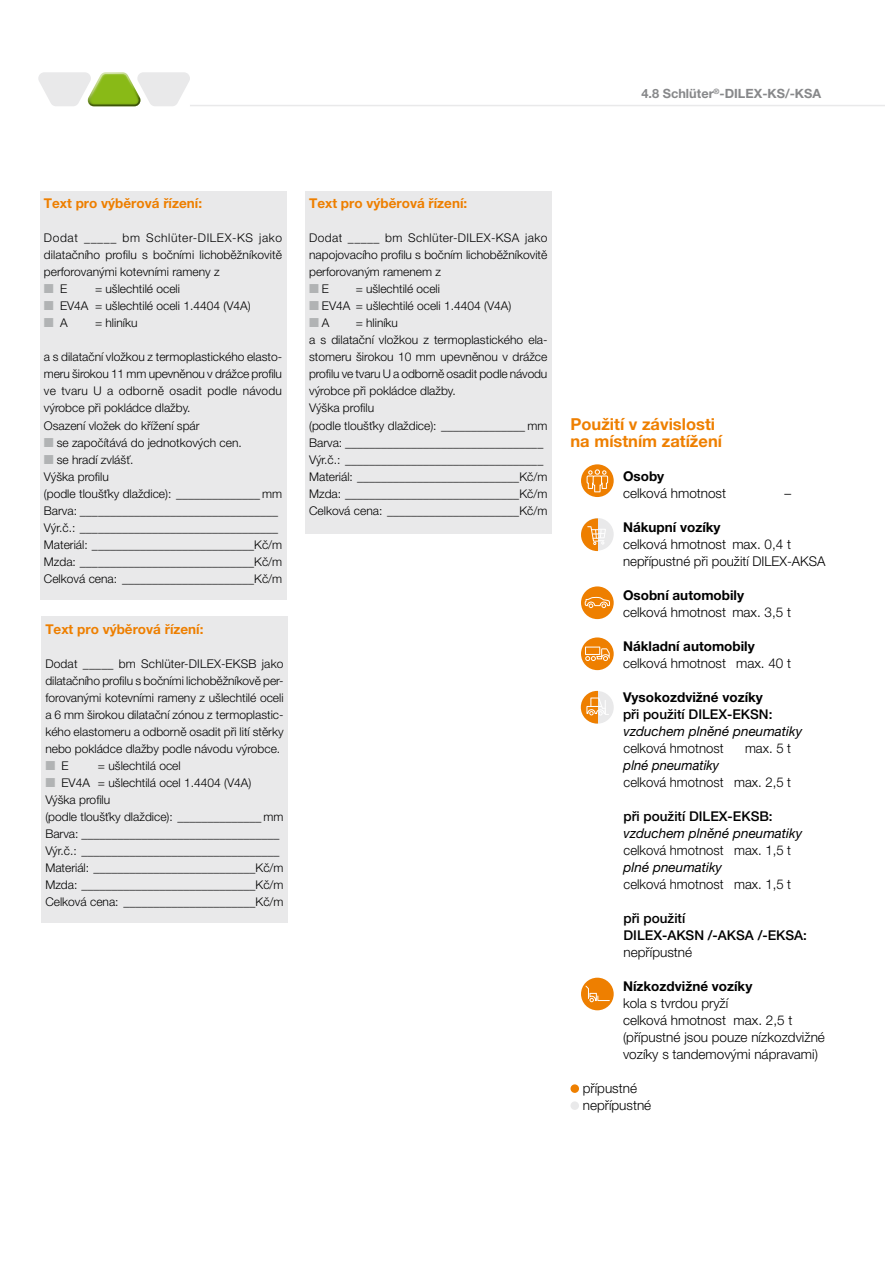
<style>
.page{position:relative;width:885px;height:1263px;background:#fff}
.page>*{position:absolute;margin:0;border:0;box-sizing:border-box;transform-origin:0 0}
.Überschrift{font:700 16.5px/17px "Helvetica Neue LT Pro";color:#ee7f00}
.Fließtext{font:300 13.5px/17px "Helvetica Neue LT Pro";color:#000}
.Fließtext-2{font:500 13.5px/17px "Helvetica Neue LT Pro";color:#000}
.Fließtext-3{font:700 13.5px/17px "Helvetica Neue LT Pro";color:#000}
.Fließtext-4{font:italic 13.5px "Helvetica Neue LT Pro";color:#000}
.Unter-Überschrift{font:700 13.5px "Helvetica Neue LT Pro";color:#ee7f00}
.t1{font:700 12.75px "Helvetica Neue LT Pro";color:#87888a}
.Textbaustein{font:300 12px/17px "Helvetica Neue LT Pro";color:#000;text-align:justify}
.Textbaustein_1__Zeil{font:300 12px/17px "Helvetica Neue LT Pro";color:#000;text-align:justify}
.s1{font-weight:700}
.s2{font-weight:300}
</style>
<div class="page">
<hr style="left:190px;top:105px;width:694px;height:1px;background:#e9e9ea">
<svg style="left:38px;top:72px;width:152px;height:34px"></svg>
<div style="left:581px;top:691px;width:32px;height:33px;background:#e9e9ea;border-radius:50%"></div>
<div style="left:581px;top:518px;width:32px;height:33px;background:#e9e9ea;border-radius:50%"></div>
<div style="left:570px;top:1084px;width:9px;height:9px;background:#ee7f00;border-radius:50%"></div>
<div style="left:570px;top:1101px;width:9px;height:9px;background:#e9e9ea;border-radius:50%"></div>
<div style="left:581px;top:464px;width:32px;height:33px;background:#ee7f00;border-radius:50%"></div>
<svg style="left:586px;top:469px;width:22px;height:24px"></svg>
<svg style="left:581px;top:518px;width:25px;height:33px"></svg>
<div style="left:581px;top:586px;width:32px;height:33px;background:#ee7f00;border-radius:50%"></div>
<svg style="left:584px;top:596px;width:26px;height:23px"></svg>
<div style="left:581px;top:637px;width:32px;height:33px;background:#ee7f00;border-radius:50%"></div>
<svg style="left:585px;top:647px;width:24px;height:14px"></svg>
<div style="left:581px;top:978px;width:32px;height:32px;background:#ee7f00;border-radius:50%"></div>
<svg style="left:585px;top:985px;width:25px;height:17px"></svg>
<svg style="left:580px;top:691px;width:29px;height:32px"></svg>
<div style="left:40px;top:191px;width:246px;height:409px;background:#e9e9ea"></div>
<div style="left:41px;top:617px;width:247px;height:306px;background:#e9e9ea"></div>
<div style="left:305px;top:191px;width:246px;height:343px;background:#e9e9ea"></div>
<p class="t1" style="left:641px;top:86px;width:181px">4.8 Schlüter<sup>®</sup>-DILEX-KS/-KSA</p>
<p class="Unter-Überschrift" style="left:44px;top:195px;width:160px">Text pro výběrová řízení:</p>
<p class="Textbaustein_1__Zeil" style="left:44px;top:229px;width:240px">Dodat _____ bm Schlüter-DILEX-KS jako dilatačního profilu s bočními lichoběžníkovitě perforovanými kotevními rameny z</p>
<p class="Textbaustein_1__Zeil" style="left:60px;top:280px;width:9px">E</p>
<p class="Textbaustein_1__Zeil" style="left:95px;top:280px;width:86px">= ušlechtilé oceli</p>
<p class="Textbaustein_1__Zeil" style="left:60px;top:297px;width:192px">EV4A = ušlechtilé oceli 1.4404 (V4A)</p>
<p class="Textbaustein_1__Zeil" style="left:60px;top:314px;width:9px">A</p>
<p class="Textbaustein_1__Zeil" style="left:95px;top:314px;width:44px">= hliníku</p>
<p class="Textbaustein_1__Zeil" style="left:44px;top:348px;width:240px">a s dilatační vložkou z termoplastického elasto&shy;meru širokou 11 mm upevněnou v drážce profilu ve tvaru U a odborně osadit podle návodu výrobce při pokládce dlažby.</p>
<p class="Textbaustein" style="left:44px;top:416px;width:157px">Osazení vložek do křížení spár</p>
<p class="Textbaustein_1__Zeil" style="left:57px;top:433px;width:186px">se započítává do jednotkových cen.</p>
<p class="Textbaustein_1__Zeil" style="left:57px;top:450px;width:78px">se hradí zvlášť.</p>
<p class="Textbaustein" style="left:44px;top:467px;width:66px">Výška profilu</p>
<p class="Textbaustein" style="left:44px;top:484px;width:240px">(podle tloušťky dlaždice): ______________ mm</p>
<p class="Textbaustein" style="left:44px;top:501px;width:235px">Barva: _________________________________</p>
<p class="Textbaustein" style="left:44px;top:519px;width:235px">Výr.č.: _________________________________</p>
<p class="Textbaustein" style="left:44px;top:536px;width:240px">Materiál: ___________________________Kč/m</p>
<p class="Textbaustein" style="left:44px;top:553px;width:240px">Mzda: _____________________________Kč/m</p>
<p class="Textbaustein" style="left:44px;top:570px;width:240px">Celková cena: ______________________Kč/m</p>
<p class="Unter-Überschrift" style="left:45px;top:620px;width:160px">Text pro výběrová řízení:</p>
<p class="Textbaustein_1__Zeil" style="left:45px;top:655px;width:240px">Dodat _____ bm Schlüter-DILEX-EKSB jako dilatačního profilu s bočními lichoběžníkově per&shy;forovanými kotevními rameny z ušlechtilé oceli a 6 mm širokou dilatační zónou z termoplastic&shy;kého elastomeru a odborně osadit při lití stěrky nebo pokládce dlažby podle návodu výrobce.</p>
<p class="Textbaustein_1__Zeil" style="left:61px;top:757px;width:9px">E</p>
<p class="Textbaustein_1__Zeil" style="left:98px;top:757px;width:84px">= ušlechtilá ocel</p>
<p class="Textbaustein_1__Zeil" style="left:61px;top:774px;width:191px">EV4A = ušlechtilá ocel 1.4404 (V4A)</p>
<p class="Textbaustein" style="left:45px;top:791px;width:66px">Výška profilu</p>
<p class="Textbaustein" style="left:45px;top:808px;width:240px">(podle tloušťky dlaždice): ______________ mm</p>
<p class="Textbaustein" style="left:45px;top:825px;width:235px">Barva: _________________________________</p>
<p class="Textbaustein" style="left:45px;top:842px;width:235px">Výr.č.: _________________________________</p>
<p class="Textbaustein" style="left:45px;top:859px;width:240px">Materiál: ___________________________Kč/m</p>
<p class="Textbaustein" style="left:45px;top:876px;width:240px">Mzda: _____________________________Kč/m</p>
<p class="Textbaustein" style="left:45px;top:893px;width:240px">Celková cena: ______________________Kč/m</p>
<p class="Unter-Überschrift" style="left:309px;top:195px;width:160px">Text pro výběrová řízení:</p>
<p class="Textbaustein_1__Zeil" style="left:309px;top:229px;width:240px">Dodat _____ bm Schlüter-DILEX-KSA jako napojovacího profilu s bočním lichoběžníkovitě perforovaným ramenem z</p>
<p class="Textbaustein_1__Zeil" style="left:322px;top:280px;width:9px">E</p>
<p class="Textbaustein_1__Zeil" style="left:355px;top:280px;width:86px">= ušlechtilé oceli</p>
<p class="Textbaustein_1__Zeil" style="left:322px;top:297px;width:191px">EV4A = ušlechtilé oceli 1.4404 (V4A)</p>
<p class="Textbaustein_1__Zeil" style="left:322px;top:314px;width:9px">A</p>
<p class="Textbaustein_1__Zeil" style="left:355px;top:314px;width:44px">= hliníku</p>
<p class="Textbaustein" style="left:309px;top:331px;width:240px">a s dilatační vložkou z termoplastického ela&shy;stomeru širokou 10 mm upevněnou v drážce profilu ve tvaru U a odborně osadit podle návodu výrobce při pokládce dlažby.</p>
<p class="Textbaustein" style="left:309px;top:399px;width:66px">Výška profilu</p>
<p class="Textbaustein" style="left:309px;top:416px;width:240px">(podle tloušťky dlaždice): ______________ mm</p>
<p class="Textbaustein" style="left:309px;top:433px;width:235px">Barva: _________________________________</p>
<p class="Textbaustein" style="left:309px;top:450px;width:235px">Výr.č.: _________________________________</p>
<p class="Textbaustein" style="left:309px;top:467px;width:240px">Materiál: ___________________________Kč/m</p>
<p class="Textbaustein" style="left:309px;top:484px;width:240px">Mzda: _____________________________Kč/m</p>
<p class="Textbaustein" style="left:309px;top:501px;width:240px">Celková cena: ______________________Kč/m</p>
<p class="Überschrift" style="left:570px;top:415px;width:153px">Použití v závislosti na místním zatížení</p>
<p class="Fließtext-3" style="left:623px;top:467px;width:43px">Osoby</p>
<p class="Fließtext" style="left:623px;top:484px;width:105px">celková hmotnost</p>
<p class="Fließtext" style="left:784px;top:484px;width:8px">–</p>
<p class="Fließtext-3" style="left:623px;top:518px;width:99px">Nákupní vozíky</p>
<p class="Fließtext" style="left:623px;top:535px;width:169px">celková hmotnost max. 0,4 t</p>
<p class="Fließtext" style="left:623px;top:552px;width:204px">nepřípustné při použití DILEX-AKSA</p>
<p class="Fließtext-3" style="left:623px;top:586px;width:122px">Osobní automobily</p>
<p class="Fließtext" style="left:623px;top:603px;width:169px">celková hmotnost max. 3,5 t</p>
<p class="Fließtext-3" style="left:623px;top:637px;width:133px">Nákladní automobily</p>
<p class="Fließtext" style="left:623px;top:654px;width:169px">celková hmotnost max. 40 t</p>
<p class="Fließtext-2" style="left:623px;top:688px;width:151px"><span class="s1">Vysokozdvižné vozíky </span>při použití DILEX-EKSN:</p>
<p class="Fließtext-4" style="left:623px;top:723px;width:180px">vzduchem plněné pneumatiky</p>
<p class="Fließtext" style="left:623px;top:739px;width:101px">celková hmotnost</p>
<p class="Fließtext" style="left:745px;top:739px;width:48px">max. 5 t</p>
<p class="Fließtext-4" style="left:623px;top:757px;width:97px">plné pneumatiky</p>
<p class="Fließtext" style="left:623px;top:773px;width:169px">celková hmotnost max. 2,5 t</p>
<p class="Fließtext-2" style="left:623px;top:807px;width:151px">při použití DILEX-EKSB:</p>
<p class="Fließtext-4" style="left:623px;top:825px;width:180px">vzduchem plněné pneumatiky</p>
<p class="Fließtext" style="left:623px;top:841px;width:169px">celková hmotnost max. 1,5 t</p>
<p class="Fließtext-4" style="left:623px;top:859px;width:100px">plné pneumatiky</p>
<p class="Fließtext" style="left:623px;top:875px;width:169px">celková hmotnost max. 1,5 t</p>
<p class="Fließtext-2" style="left:623px;top:909px;width:63px">při použití</p>
<p class="Fließtext-2" style="left:623px;top:926px;width:185px">DILEX-AKSN /-AKSA /-EKSA:</p>
<p class="Fließtext" style="left:623px;top:943px;width:70px">nepřípustné</p>
<p class="Fließtext-3" style="left:623px;top:977px;width:131px">Nízkozdvižné vozíky <span class="s2">kola s tvrdou pryží</span></p>
<p class="Fließtext" style="left:623px;top:1011px;width:171px">celková hmotnost max. 2,5 t</p>
<p class="Fließtext" style="left:623px;top:1028px;width:203px">(přípustné jsou pouze nízkozdvižné vozíky s tandemovými nápravami)</p>
<p class="Fließtext" style="left:582px;top:1079px;width:56px">přípustné</p>
<p class="Fließtext" style="left:582px;top:1096px;width:70px">nepřípustné</p>
</div>
